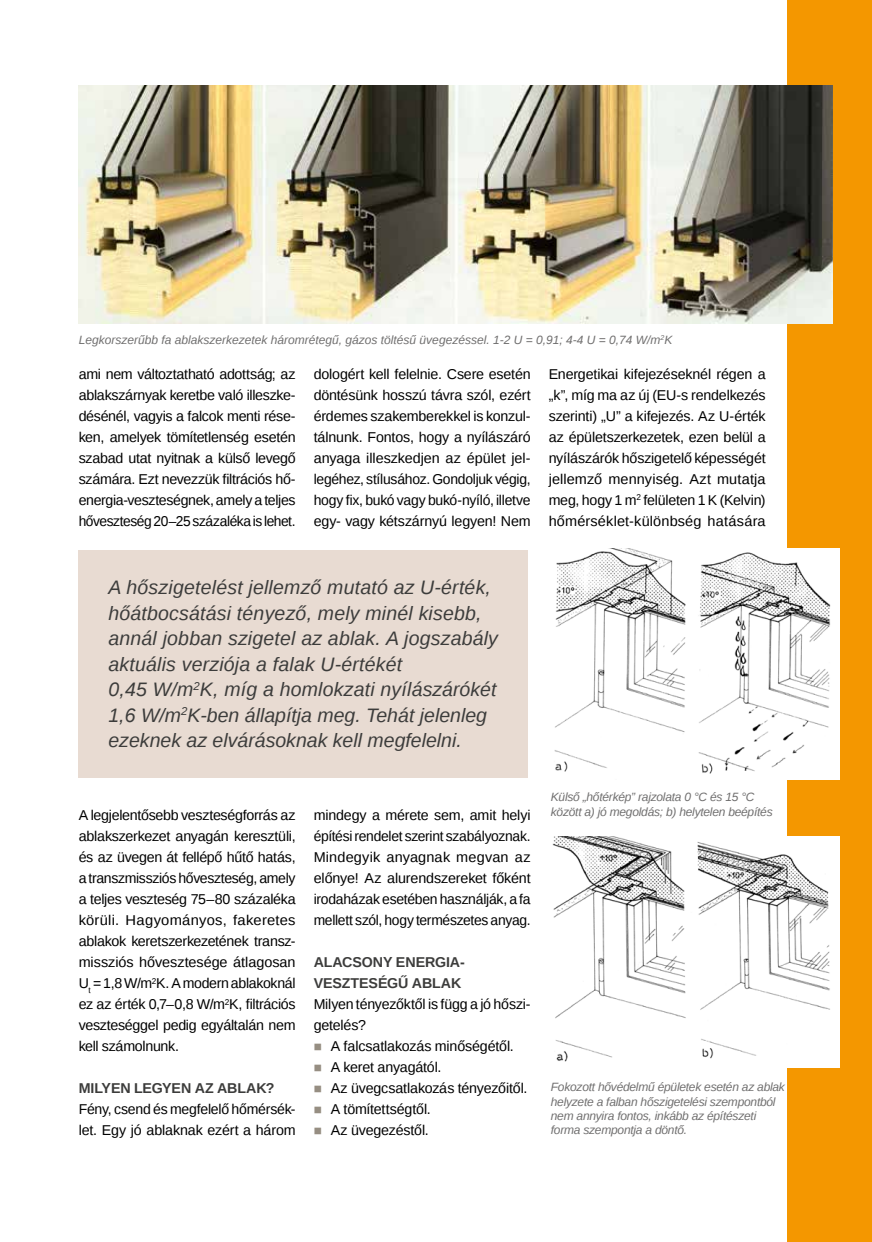
<style>
.page{position:relative;width:872px;height:1242px;background:#fff}
.page>*{position:absolute;margin:0;border:0;box-sizing:border-box;transform-origin:0 0}
.t1{font:italic 19.5px/25.5px "Liberation Sans";letter-spacing:.01em;color:#3c3c3b}
.t2{font:14.25px/21px "Liberation Sans";letter-spacing:-.015em;color:#000;text-align:justify}
.t3{font:700 14.25px/21px "Liberation Sans";letter-spacing:-.01em;color:#3c3c3b}
.t4{font:italic 12px/14.4px "Liberation Sans";letter-spacing:-.02em;color:#706f6f}
.t5{font:italic 12px "Liberation Sans";color:#706f6f}
.s1{font-size:13.5px;color:#968e82}
</style>
<div class="page">
<div style="left:787px;top:0;width:85px;height:1242px;background:#f49700"></div>
<img style="left:79px;top:85px;width:754px;height:238px">
<div style="left:79px;top:551px;width:449px;height:201px;background:#e8dbd2"></div>
<div style="left:79px;top:729px;width:449px;height:48px;background:#e8dbd2"></div>
<div style="left:551px;top:548px;width:289px;height:231px;background:#fff"></div>
<img style="left:554px;top:548px;width:277px;height:226px">
<div style="left:551px;top:837px;width:289px;height:231px;background:#fff"></div>
<img style="left:552px;top:837px;width:278px;height:225px">
<p class="t5" style="left:79px;top:331px;width:595px">Legkorszerűbb fa ablakszerkezetek háromrétegű, gázos töltésű üvegezéssel. 1-2 U = 0,91; 4-4 U = 0,74 W/m<sup>2</sup>K</p>
<p class="t2" style="left:79px;top:364px;width:218px">ami nem változtatható adottság; az ablakszárnyak keretbe való illeszke&shy;désénél, vagyis a falcok menti rése&shy;ken, amelyek tömítetlenség esetén szabad utat nyitnak a külső levegő számára. Ezt nevezzük filtrációs hő&shy;energia-veszteségnek, amely a teljes hőveszteség 20–25 százaléka is lehet.</p>
<p class="t2" style="left:314px;top:364px;width:218px">dologért kell felelnie. Csere esetén döntésünk hosszú távra szól, ezért érdemes szakemberekkel is konzul&shy;tálnunk. Fontos, hogy a nyílászáró anyaga illeszkedjen az épület jel&shy;legéhez, stílusához. Gondoljuk végig, hogy fix, bukó vagy bukó-nyíló, illetve egy- vagy kétszárnyú legyen! Nem</p>
<p class="t2" style="left:548px;top:364px;width:218px">Energetikai kifejezéseknél régen a „k”, míg ma az új (EU-s rendelkezés szerinti) „U” a kifejezés. Az U-érték az épületszerkezetek, ezen belül a nyílászárók hőszigetelő képességét jellemző mennyiség. Azt mutatja meg, hogy 1 m<sup>2</sup> felületen 1 K (Kelvin) hőmérséklet-különbség hatására</p>
<p class="t1" style="left:108px;top:574px;width:391px">A hőszigetelést jellemző mutató az U-érték, hőátbocsátási tényező, mely minél kisebb, annál jobban szigetel az ablak. A jogszabály aktuális verziója a falak U-értékét<br>0,45 W/m<sup>2</sup>K, míg a homlokzati nyílászárókét 1,6 W/m<sup>2</sup>K-ben állapítja meg. Tehát jelenleg ezeknek az elvárásoknak kell megfelelni.</p>
<p class="t2" style="left:79px;top:805px;width:218px">A legjelentősebb veszteségforrás az ablakszerkezet anyagán keresztüli, és az üvegen át fellépő hűtő hatás, a transzmissziós hőveszteség, amely a teljes veszteség 75–80 százaléka körüli. Hagyományos, fakeretes ablakok keretszerkezetének transz&shy;missziós hővesztesége átlagosan U<sub>t</sub> = 1,8 W/m<sup>2</sup>K. A modern ablakoknál ez az érték 0,7–0,8 W/m<sup>2</sup>K, filtrációs veszteséggel pedig egyáltalán nem kell számolnunk.</p>
<p class="t3" style="left:79px;top:1077px;width:197px">MILYEN LEGYEN AZ ABLAK?</p>
<p class="t2" style="left:79px;top:1099px;width:218px">Fény, csend és megfelelő hőmérsék&shy;let. Egy jó ablaknak ezért a három</p>
<p class="t2" style="left:314px;top:805px;width:218px">mindegy a mérete sem, amit helyi építési rendelet szerint szabályoznak.<br>Mindegyik anyagnak megvan az előnye! Az alurendszereket főként irodaházak esetében használják, a fa mellett szól, hogy természetes anyag.</p>
<p class="t3" style="left:314px;top:951px;width:153px">ALACSONY ENERGIA-<br>VESZTESÉGŰ ABLAK</p>
<p class="t2" style="left:314px;top:994px;width:218px">Milyen tényezőktől is függ a jó hőszi&shy;getelés?</p>
<p class="t2" style="left:314px;top:1036px;width:202px"><span class="s1">■</span> A falcsatlakozás minőségétől.</p>
<p class="t2" style="left:314px;top:1057px;width:129px"><span class="s1">■</span> A keret anyagától.</p>
<p class="t2" style="left:314px;top:1078px;width:215px"><span class="s1">■</span> Az üvegcsatlakozás tényezőitől.</p>
<p class="t2" style="left:314px;top:1099px;width:119px"><span class="s1">■</span> A tömítettségtől.</p>
<p class="t2" style="left:314px;top:1120px;width:117px"><span class="s1">■</span> Az üvegezéstől.</p>
<p class="t4" style="left:551px;top:790px;width:223px">Külső „hőtérkép” rajzolata 0 °C és 15 °C között a) jó megoldás; b) helytelen beépítés</p>
<p class="t4" style="left:551px;top:1079px;width:236px">Fokozott hővédelmű épületek esetén az ablak helyzete a falban hőszigetelési szempontból nem annyira fontos, inkább az építészeti forma szempontja a döntő.</p>
</div>
